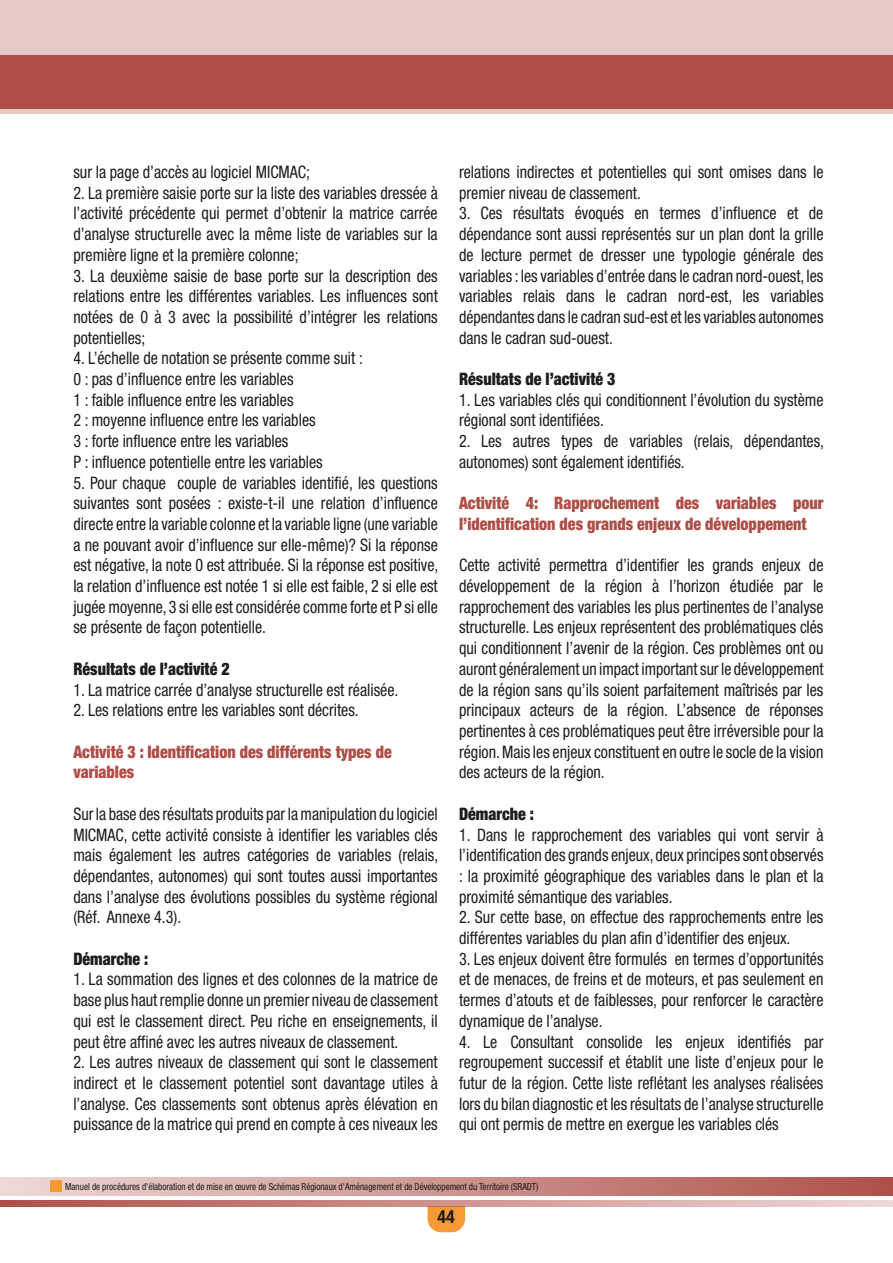
<style>
.page{position:relative;width:893px;height:1263px;background:#fff}
.page>*{position:absolute;margin:0;border:0;box-sizing:border-box;transform-origin:0 0}
.t1{font:700 condensed 18px "Helvetica Neue LT Pro";color:#1d1d1b}
.t2{font:condensed 17.25px/20.7px "Helvetica Neue";color:#1d1d1b;text-align:justify;scale:.93 1}
.t3{font:condensed 17.25px/20.7px "Helvetica Neue";color:#1d1d1b;text-align:justify;scale:.92 1}
.t4{font:900 condensed 17.25px/20.7px "Helvetica Neue";color:#ae4e47;scale:.93 1}
.t5{font:900 condensed 17.25px "Helvetica Neue";color:#1d1d1b;scale:.93 1}
.t6{font:condensed 9.75px "Helvetica Neue";color:#1d1d1b;scale:.93 1}
</style>
<div class="page">
<div style="left:0;top:1177px;width:893px;height:19px;background:linear-gradient(to right,#eed8d5,#ae504a)"></div>
<svg style="left:428px;top:1207px;width:37px;height:25px"></svg>
<hr style="left:428px;top:1206px;width:37px;height:1px;background:#c86c41">
<svg style="left:0;top:1200px;width:893px;height:6px;background:#cd9490"></svg>
<div style="left:51px;top:1180px;width:11px;height:11px;background:#f59a35"></div>
<div style="left:0;top:0;width:893px;height:113px;background:#e6cac8"></div>
<div style="left:0;top:55px;width:893px;height:54px;background:#ae4e47"></div>
<p class="t2" style="left:73px;top:161px;width:256px">sur la page d’accès au logiciel MICMAC;</p>
<p class="t2" style="left:73px;top:182px;width:393px">2. La première saisie porte sur la liste des variables dressée à l’activité précédente qui permet d’obtenir la matrice carrée d’analyse structurelle avec la même liste de variables sur la première ligne et la première colonne;</p>
<p class="t2" style="left:73px;top:265px;width:393px">3. La deuxième saisie de base porte sur la description des relations entre les différentes variables. Les influences sont notées de 0 à 3 avec la possibilité d’intégrer les relations potentielles;</p>
<p class="t2" style="left:73px;top:348px;width:313px;text-align:left">4. L’échelle de notation se présente comme suit :<br>0 : pas d’influence entre les variables<br>1 : faible influence entre les variables<br>2 : moyenne influence entre les variables<br>3 : forte influence entre les variables<br>P : influence potentielle entre les variables</p>
<p class="t2" style="left:73px;top:472px;width:394px">5. Pour chaque couple de variables identifié, les questions suivantes sont posées : existe-t-il une relation d’influence directe entre la variable colonne et la variable ligne (une variable a ne pouvant avoir d’influence sur elle-même)? Si la réponse est négative, la note 0 est attribuée. Si la réponse est positive, la relation d’influence est notée 1 si elle est faible, 2 si elle est jugée moyenne, 3 si elle est considérée comme forte et P si elle se présente de façon potentielle.</p>
<p class="t5" style="left:73px;top:658px;width:170px">Résultats de l’activité 2</p>
<p class="t2" style="left:73px;top:679px;width:351px">1. La matrice carrée d’analyse structurelle est réalisée.</p>
<p class="t2" style="left:73px;top:700px;width:308px">2. Les relations entre les variables sont décrites.</p>
<p class="t4" style="left:73px;top:741px;width:344px">Activité 3 : Identification des différents types de variables</p>
<p class="t3" style="left:73px;top:803px;width:398px">Sur la base des résultats produits par la manipulation du logiciel MICMAC, cette activité consiste à identifier les variables clés mais également les autres catégories de variables (relais, dépendantes, autonomes) qui sont toutes aussi importantes dans l’analyse des évolutions possibles du système régional (Réf. Annexe 4.3).</p>
<p class="t5" style="left:73px;top:948px;width:82px">Démarche :</p>
<p class="t2" style="left:73px;top:969px;width:393px">1. La sommation des lignes et des colonnes de la matrice de base plus haut remplie donne un premier niveau de classement qui est le classement direct. Peu riche en enseignements, il peut être affiné avec les autres niveaux de classement.</p>
<p class="t2" style="left:73px;top:1052px;width:393px">2. Les autres niveaux de classement qui sont le classement indirect et le classement potentiel sont davantage utiles à l’analyse. Ces classements sont obtenus après élévation en puissance de la matrice qui prend en compte à ces niveaux les</p>
<p class="t2" style="left:459px;top:161px;width:393px">relations indirectes et potentielles qui sont omises dans le premier niveau de classement.</p>
<p class="t2" style="left:459px;top:203px;width:393px">3. Ces résultats évoqués en termes d’influence et de dépendance sont aussi représentés sur un plan dont la grille de lecture permet de dresser une typologie générale des variables : les variables d’entrée dans le cadran nord-ouest, les variables relais dans le cadran nord-est, les variables dépendantes dans le cadran sud-est et les variables autonomes dans le cadran sud-ouest.</p>
<p class="t5" style="left:459px;top:368px;width:170px">Résultats de l’activité 3</p>
<p class="t2" style="left:459px;top:389px;width:393px">1. Les variables clés qui conditionnent l’évolution du système régional sont identifiées.</p>
<p class="t2" style="left:459px;top:431px;width:394px">2. Les autres types de variables (relais, dépendantes, autonomes) sont également identifiés.</p>
<p class="t4" style="left:459px;top:492px;width:393px">Activité 4: Rapprochement des variables pour l’identification des grands enjeux de développement</p>
<p class="t2" style="left:459px;top:555px;width:393px">Cette activité permettra d’identifier les grands enjeux de développement de la région à l’horizon étudiée par le rapprochement des variables les plus pertinentes de l’analyse structurelle. Les enjeux représentent des problématiques clés qui conditionnent l’avenir de la région. Ces problèmes ont ou auront généralement un impact important sur le développement de la région sans qu’ils soient parfaitement maîtrisés par les principaux acteurs de la région. L’absence de réponses pertinentes à ces problématiques peut être irréversible pour la région. Mais les enjeux constituent en outre le socle de la vision des acteurs de la région.</p>
<p class="t5" style="left:459px;top:803px;width:82px">Démarche :</p>
<p class="t2" style="left:459px;top:824px;width:393px">1. Dans le rapprochement des variables qui vont servir à l’identification des grands enjeux, deux principes sont observés : la proximité géographique des variables dans le plan et la proximité sémantique des variables.</p>
<p class="t2" style="left:459px;top:907px;width:393px">2. Sur cette base, on effectue des rapprochements entre les différentes variables du plan afin d’identifier des enjeux.</p>
<p class="t2" style="left:459px;top:948px;width:393px">3. Les enjeux doivent être formulés en termes d’opportunités et de menaces, de freins et de moteurs, et pas seulement en termes d’atouts et de faiblesses, pour renforcer le caractère dynamique de l’analyse.</p>
<p class="t2" style="left:459px;top:1031px;width:393px">4. Le Consultant consolide les enjeux identifiés par regroupement successif et établit une liste d’enjeux pour le futur de la région. Cette liste reflétant les analyses réalisées lors du bilan diagnostic et les résultats de l’analyse structurelle qui ont permis de mettre en exergue les variables clés</p>
<p class="t6" style="left:65px;top:1180px;width:510px">Manuel de procédures d'élaboration et de mise en œuvre de Schémas Régionaux d'Aménagement et de Développement du Territoire (SRADT)</p>
<p class="t1" style="left:437px;top:1206px;width:19px">44</p>
</div>
